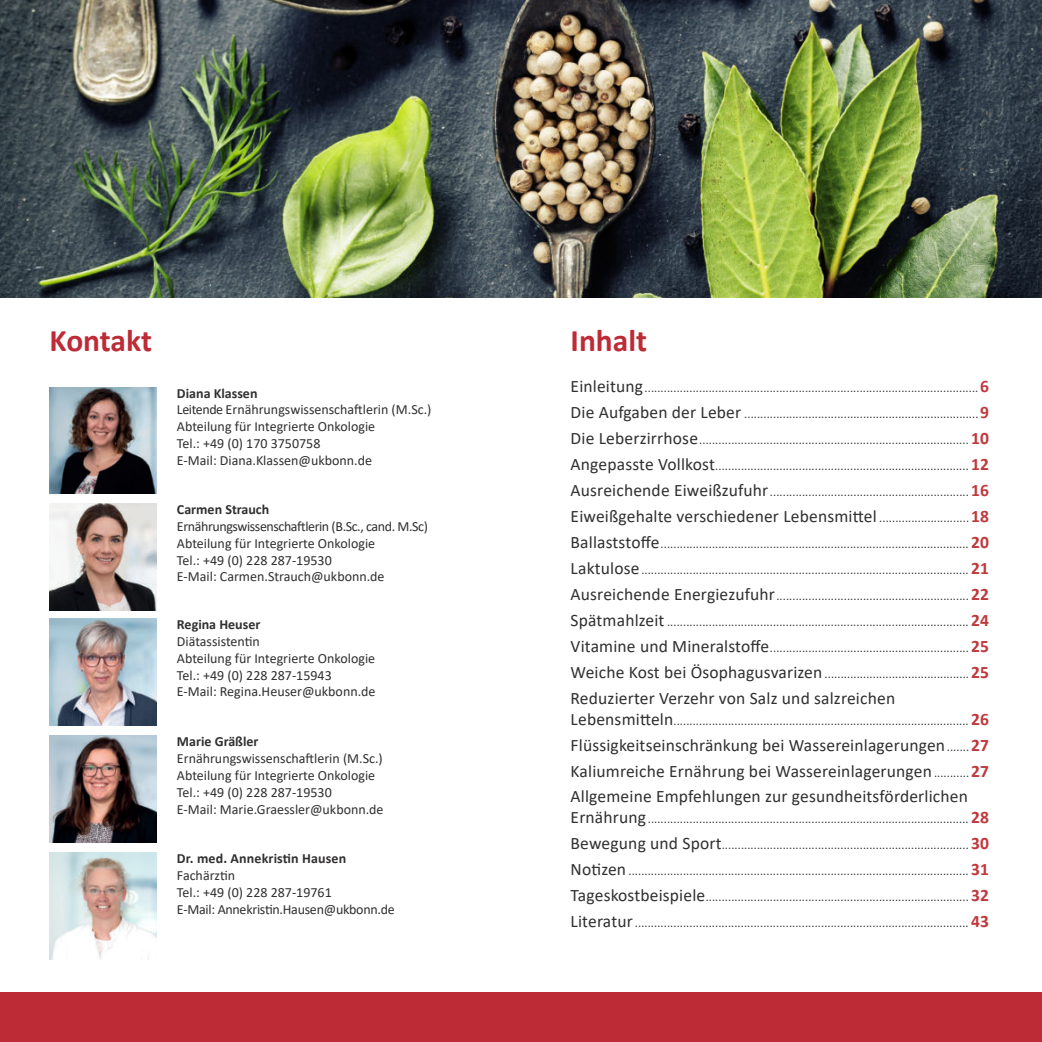
<style>
.page{position:relative;width:1042px;height:1042px;background:#fff}
.page>*{position:absolute;margin:0;border:0;box-sizing:border-box;transform-origin:0 0}
.t1{font:700 31.5px "Calibri";color:#bd2b36}
.t2{font:17.5px/25.9px "Calibri";letter-spacing:.01em;color:#312f30;text-align:justify}
.t3{font:14px/16.8px "Calibri";color:#312f30}
.t4{font:700 14px "Calibri";color:#312f30}
.t5{font:14px/16.8px "Calibri";letter-spacing:-.02em;color:#312f30}
.t6{font:12.25px/25.9px "Calibri";color:#312f30;text-align:justify}
.s1{font-size:17.5px}
.s2{font-weight:700;font-size:17.5px;color:#c0383c}
.s3{font-size:12.25px}
.s4{font-weight:700;color:#c0383c}
</style>
<div class="page">
<div style="left:0;top:992px;width:536px;height:50px;background:#bd2b36"></div>
<div style="left:505px;top:992px;width:537px;height:50px;background:#bd2b36"></div>
<img style="left:0;top:0;width:1042px;height:298px">
<img style="left:50px;top:853px;width:106px;height:106px">
<img style="left:50px;top:504px;width:106px;height:106px">
<img style="left:50px;top:619px;width:106px;height:106px">
<img style="left:50px;top:387px;width:106px;height:107px">
<img style="left:50px;top:736px;width:106px;height:106px">
<h1 class="t1" style="left:50px;top:326px;width:104px">Kontakt</h1>
<p class="t4" style="left:177px;top:386px;width:82px">Diana Klassen</p>
<p class="t3" style="left:177px;top:401px;width:256px">Leitende Ernährungswissenschaftlerin (M.Sc.)<br>Abteilung für Integrierte Onkologie<br>Tel.: +49 (0) 170 3750758<br>E-Mail: Diana.Klassen@ukbonn.de</p>
<p class="t4" style="left:177px;top:503px;width:94px">Carmen Strauch</p>
<p class="t3" style="left:177px;top:517px;width:252px">Ernährungswissenschaftlerin (B.Sc., cand. M.Sc)<br>Abteilung für Integrierte Onkologie<br>Tel.: +49 (0) 228 287-19530<br>E-Mail: Carmen.Strauch@ukbonn.de</p>
<p class="t4" style="left:177px;top:615px;width:85px">Regina Heuser</p>
<p class="t3" style="left:177px;top:633px;width:200px">Diätassistentin<br>Abteilung für Integrierte Onkologie<br>Tel.: +49 (0) 228 287-15943<br>E-Mail: Regina.Heuser@ukbonn.de</p>
<p class="t4" style="left:177px;top:735px;width:83px">Marie Gräßler</p>
<p class="t3" style="left:177px;top:750px;width:208px">Ernährungswissenschaftlerin (M.Sc.)<br>Abteilung für Integrierte Onkologie Tel.: +49 (0) 228 287-19530<br>E-Mail: Marie.Graessler@ukbonn.de</p>
<p class="t4" style="left:177px;top:849px;width:171px">Dr. med. Annekristin Hausen</p>
<p class="t5" style="left:177px;top:867px;width:219px">Fachärztin<br>Tel.: +49 (0) 228 287-19761<br>E-Mail: Annekristin.Hausen@ukbonn.de</p>
<h1 class="t1" style="left:570px;top:326px;width:78px">Inhalt</h1>
<p class="t6" style="left:570px;top:375px;width:420px"><span class="s1">Einleitung</span> ........................................................................................................<span class="s2">6<br></span><span class="s1">Die Aufgaben der Leber</span> .........................................................................<span class="s2">9<br></span><span class="s1">Die Leberzirrhose</span> .................................................................................... <span class="s2">10<br></span><span class="s1">Angepasste Vollkost</span> ............................................................................... <span class="s2">12<br></span><span class="s1">Ausreichende Eiweißzufuhr</span> .............................................................. <span class="s2">16</span></p>
<h2 class="t2" style="left:570px;top:502px;width:420px">Eiweißgehalte verschiedener Lebensmittel <span class="s3">............................</span><span class="s4">18</span></h2>
<p class="t6" style="left:570px;top:530px;width:420px"><span class="s1">Ballaststoffe</span> ................................................................................................ <span class="s2">20<br></span><span class="s1">Laktulose</span> ...................................................................................................... <span class="s2">21<br></span><span class="s1">Ausreichende Energiezufuhr</span> ............................................................ <span class="s2">22<br></span><span class="s1">Spätmahlzeit</span> .............................................................................................. <span class="s2">24<br></span><span class="s1">Vitamine und Mineralstoffe</span> .............................................................. <span class="s2">25<br></span><span class="s1">Weiche Kost bei Ösophagusvarizen</span> ............................................. <span class="s2">25</span></p>
<h2 class="t2" style="left:570px;top:684px;width:326px">Reduzierter Verzehr von Salz und salzreichen</h2>
<p class="t6" style="left:570px;top:707px;width:420px"><span class="s1">Lebensmitteln</span>............................................................................................ <span class="s2">26</span></p>
<h2 class="t2" style="left:570px;top:731px;width:420px">Flüssigkeitseinschränkung bei Wassereinlagerungen <span class="s3">.......</span><span class="s4">27<br></span>Kaliumreiche Ernährung bei Wassereinlagerungen <span class="s3">...........</span><span class="s4">27<br></span>Allgemeine Empfehlungen zur gesundheitsförderlichen</h2>
<p class="t6" style="left:570px;top:806px;width:420px"><span class="s1">Ernährung</span> .................................................................................................... <span class="s2">28<br></span><span class="s1">Bewegung und Sport</span>............................................................................. <span class="s2">30<br></span><span class="s1">Notizen</span> .......................................................................................................... <span class="s2">31<br></span><span class="s1">Tageskostbeispiele</span> .................................................................................. <span class="s2">32<br></span><span class="s1">Literatur</span> ........................................................................................................ <span class="s2">43</span></p>
</div>
